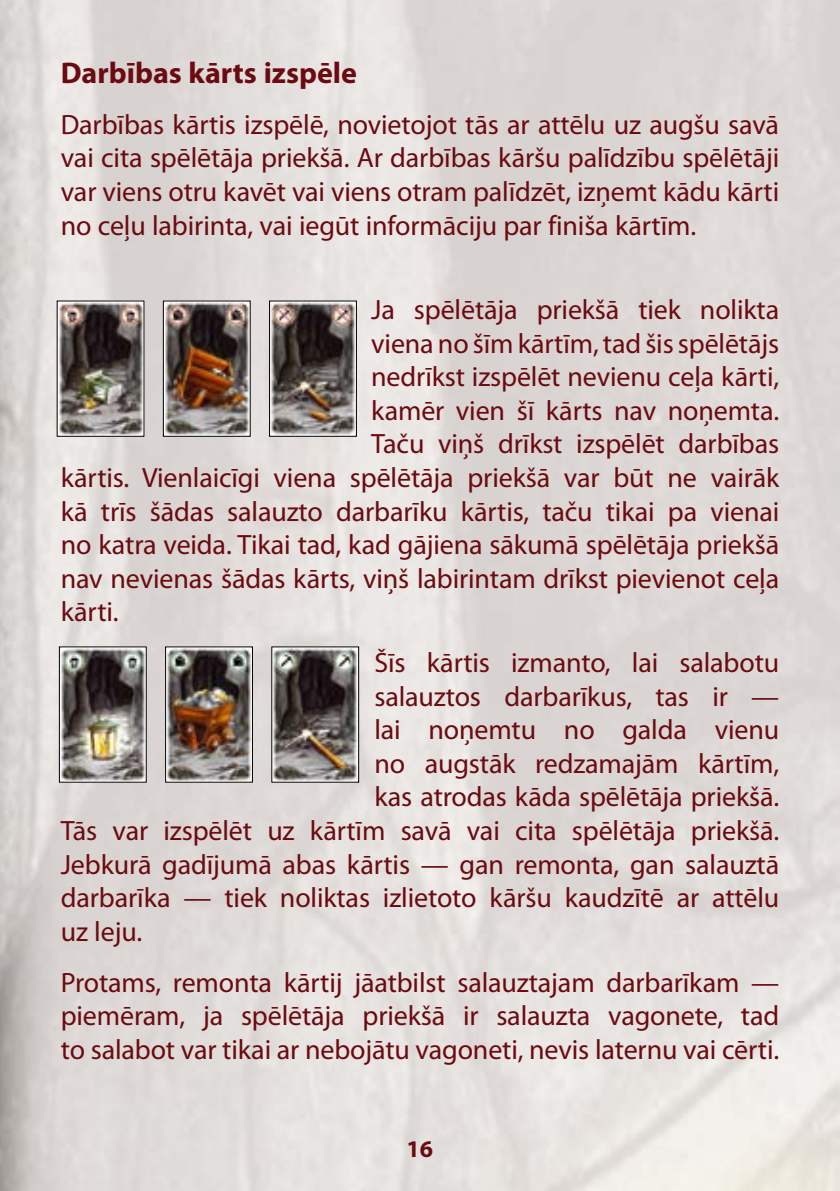
<style>
.page{position:relative;width:840px;height:1191px;background:#fff}
.page>*{position:absolute;margin:0;border:0;box-sizing:border-box;transform-origin:0 0}
.t1{font:700 30px "Myriad Pro";color:#6b0b11}
.t2{font:28px/33.6px "Myriad Pro";letter-spacing:-.005em;color:#6b0b11;text-align:justify}
.t3{font:700 24px "Myriad Pro";color:#6b0b11}
</style>
<div class="page">
<img style="left:0;top:0;width:839px;height:1191px">
<img style="left:61px;top:648px;width:83px;height:132px">
<div style="left:59px;top:646px;width:87px;height:136px;border:1px solid #000"></div>
<img style="left:167px;top:648px;width:84px;height:132px">
<div style="left:165px;top:646px;width:88px;height:136px;border:1px solid #000"></div>
<img style="left:273px;top:648px;width:84px;height:132px">
<div style="left:271px;top:646px;width:88px;height:136px;border:1px solid #000"></div>
<img style="left:59px;top:302px;width:83px;height:133px">
<img style="left:165px;top:302px;width:83px;height:133px">
<div style="left:163px;top:300px;width:87px;height:137px;border:1px solid #000"></div>
<img style="left:271px;top:302px;width:83px;height:133px">
<div style="left:269px;top:300px;width:87px;height:137px;border:1px solid #000"></div>
<p class="t1" style="left:61px;top:56px;width:297px">Darbības kārts izspēle</p>
<p class="t2" style="left:61px;top:108px;width:719px">Darbības kārtis izspēlē, novietojot tās ar attēlu uz augšu savā vai cita spēlētāja priekšā. Ar darbības kāršu palīdzību spēlētāji var viens otru kavēt vai viens otram palīdzēt, izņemt kādu kārti no ceļu labirinta, vai iegūt informāciju par finiša kārtīm.</p>
<p class="t2" style="left:371px;top:293px;width:409px">Ja spēlētāja priekšā tiek nolikta</p>
<p class="t2" style="left:371px;top:327px;width:409px">viena no šīm kārtīm, tad šis spēlētājs</p>
<p class="t2" style="left:371px;top:360px;width:409px">nedrīkst izspēlēt nevienu ceļa kārti,</p>
<p class="t2" style="left:371px;top:394px;width:409px">kamēr vien šī kārts nav noņemta.</p>
<p class="t2" style="left:371px;top:428px;width:409px">Taču viņš drīkst izspēlēt darbības</p>
<p class="t2" style="left:61px;top:461px;width:719px">kārtis. Vienlaicīgi viena spēlētāja priekšā var būt ne vairāk</p>
<p class="t2" style="left:61px;top:495px;width:719px">kā trīs šādas salauzto darbarīku kārtis, taču tikai pa vienai</p>
<p class="t2" style="left:61px;top:528px;width:719px">no katra veida. Tikai tad, kad gājiena sākumā spēlētāja priekšā</p>
<p class="t2" style="left:61px;top:562px;width:719px">nav nevienas šādas kārts, viņš labirintam drīkst pievienot ceļa</p>
<p class="t2" style="left:61px;top:596px;width:59px">kārti.</p>
<p class="t2" style="left:374px;top:646px;width:406px">Šīs kārtis izmanto, lai salabotu</p>
<p class="t2" style="left:374px;top:680px;width:406px">salauztos darbarīkus, tas ir —</p>
<p class="t2" style="left:374px;top:713px;width:406px">lai noņemtu no galda vienu</p>
<p class="t2" style="left:374px;top:747px;width:406px">no augstāk redzamajām kārtīm,</p>
<p class="t2" style="left:374px;top:781px;width:406px">kas atrodas kāda spēlētāja priekšā.</p>
<p class="t2" style="left:61px;top:814px;width:719px">Tās var izspēlēt uz kārtīm savā vai cita spēlētāja priekšā.</p>
<p class="t2" style="left:61px;top:848px;width:719px">Jebkurā gadījumā abas kārtis — gan remonta, gan salauztā</p>
<p class="t2" style="left:61px;top:881px;width:719px">darbarīka — tiek noliktas izlietoto kāršu kaudzītē ar attēlu</p>
<p class="t2" style="left:61px;top:915px;width:83px">uz leju.</p>
<p class="t2" style="left:61px;top:966px;width:719px">Protams, remonta kārtij jāatbilst salauztajam darbarīkam — piemēram, ja spēlētāja priekšā ir salauzta vagonete, tad to salabot var tikai ar nebojātu vagoneti, nevis laternu vai cērti.</p>
<p class="t3" style="left:406px;top:1135px;width:28px">16</p>
</div>
